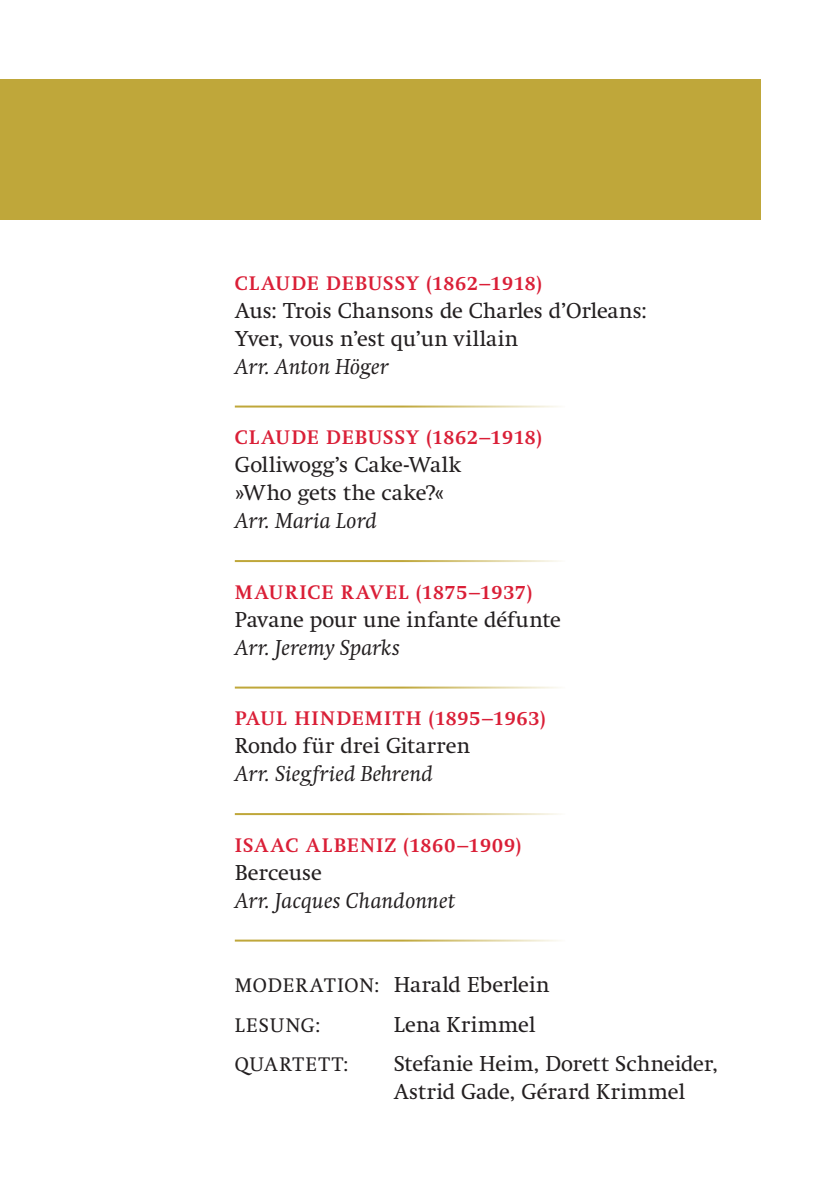
<style>
.page{position:relative;width:840px;height:1191px;background:#fff}
.page>*{position:absolute;margin:0;border:0;box-sizing:border-box;transform-origin:0 0}
.t1{font:22px/28px "Swift LT Pro";letter-spacing:-.005em;color:#231f20}
.t2{font:italic 22px "Swift LT Pro";letter-spacing:.005em;color:#231f20}
.t3{font:700 20px "Swift LT Pro";letter-spacing:.05em;color:#da1f37}
.t4{font:20px "Swift LT Pro";letter-spacing:.065em;color:#231f20}
.s1{font-size:20px}
.s2{font-size:22px}
</style>
<div class="page">
<div style="left:0;top:79px;width:760px;height:140px;background:#bfa73a"></div>
<hr style="left:235px;top:405px;width:330px;height:2px;background:#bfa73a">
<hr style="left:235px;top:560px;width:330px;height:2px;background:#bfa73a">
<hr style="left:235px;top:686px;width:330px;height:2px;background:#bfa73a">
<hr style="left:235px;top:813px;width:330px;height:2px;background:#bfa73a">
<hr style="left:235px;top:939px;width:330px;height:2px;background:#bfa73a">
<p class="t3" style="left:235px;top:271px;width:133px">CLAUDE DEBUSS</p>
<p class="t3" style="left:406px;top:271px;width:137px">Y (1862–1918)</p>
<p class="t1" style="left:235px;top:296px;width:413px">Aus: Trois Chansons de Charles d’Orleans:<br>Yver, vous n’est qu’un villain</p>
<p class="t2" style="left:235px;top:353px;width:155px">Arr. Anton Höger</p>
<p class="t3" style="left:235px;top:426px;width:133px">CLAUDE DEBUSS</p>
<p class="t3" style="left:406px;top:426px;width:137px">Y (1862–1918)</p>
<p class="t1" style="left:235px;top:451px;width:228px">Golliwogg’s Cake-Walk »Who gets the cake?«</p>
<p class="t2" style="left:235px;top:508px;width:143px">Arr. Maria Lord</p>
<p class="t3" style="left:235px;top:580px;width:298px">MAURICE RAVEL (1875–1937)</p>
<p class="t1" style="left:235px;top:605px;width:327px">Pavane pour une infante défunte</p>
<p class="t2" style="left:235px;top:634px;width:166px">Arr. Jeremy Sparks</p>
<p class="t3" style="left:235px;top:706px;width:312px">PAUL HINDEMITH (1895–1963)</p>
<p class="t1" style="left:235px;top:732px;width:237px">Rondo für drei Gitarren</p>
<p class="t2" style="left:235px;top:761px;width:200px">Arr. Siegfried Behrend</p>
<p class="t3" style="left:235px;top:833px;width:287px">ISAAC ALBENIZ (1860–1909)</p>
<p class="t1" style="left:235px;top:858px;width:89px">Berceuse</p>
<p class="t2" style="left:235px;top:887px;width:222px">Arr. Jacques Chandonnet</p>
<p class="t1" style="left:235px;top:970px;width:316px"><span class="s1">Mo deratio n:</span> Harald Eberlein</p>
<p class="t4" style="left:235px;top:1013px;width:133px">Lesung: <span class="s2">L</span></p>
<p class="t1" style="left:405px;top:1010px;width:132px">ena Krimmel</p>
<p class="t4" style="left:235px;top:1052px;width:115px">Quartett:</p>
<p class="t1" style="left:393px;top:1049px;width:326px">Stefanie Heim, Dorett Schneider,<br>Astrid Gade, Gérard Krimmel</p>
</div>
